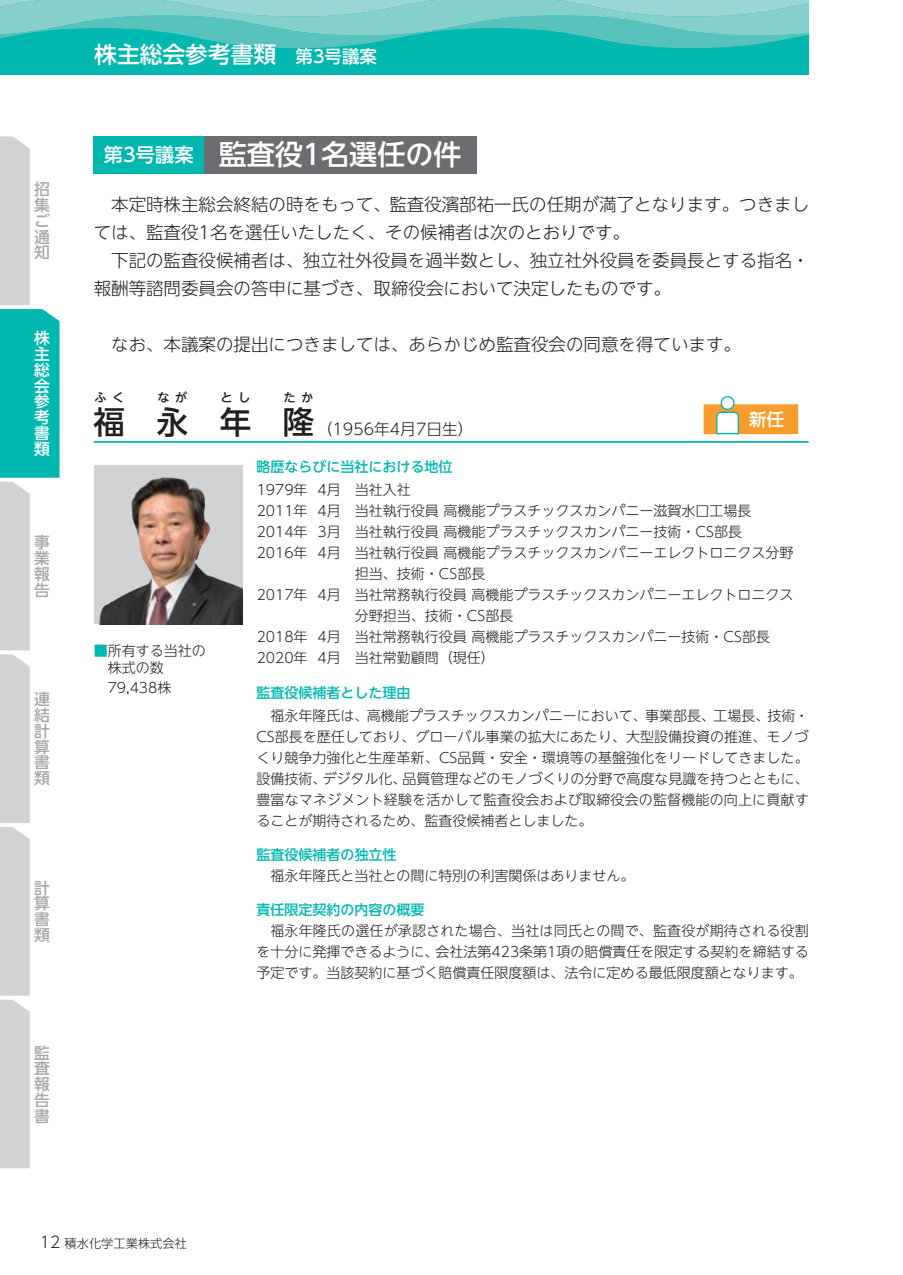
<style>
.page{position:relative;width:903px;height:1275px;background:#fff}
.page>*{position:absolute;margin:0;border:0;box-sizing:border-box;transform-origin:0 0}
.t1{font:500 31.5px "UD Shin Go NT Pr 6";color:#231f20}
.t2{font:500 28px "UD Shin Go NT Pr 6";color:#fff}
.t3{font:500 22.75px "UD Shin Go NT Pr 6";color:#fff}
.t4{font:300 17.5px/28px "UD Shin Go NT Pr 6";color:#231f20}
.t5{font:500 17.5px "UD Shin Go NT Pr 6";color:#fff}
.t6{font:500 15.75px/15.8px "UD Shin Go NT Pr 6";color:#a8a9ad;text-align:justify}
.t7{font:300 15.75px "UD Shin Go NT Pr 6";color:#231f20}
.t8{font:500 15.75px/15.8px "UD Shin Go NT Pr 6";color:#fff;text-align:justify}
.t9{font:300 14px/21px "UD Shin Go NT Pr 6";color:#231f20;text-align:justify}
.t10{font:500 14px "UD Shin Go NT Pr 6";color:#00b8af}
.t11{font:300 12.25px "UD Shin Go NT Pr 6";color:#231f20}
.t12{font:500 12.25px "UD Shin Go NT Pr 6";letter-spacing:.445em;color:#231f20}
.s1{font-size:17.5px}
.s2{font-size:19.25px}
.s3{font-weight:500;font-size:31.5px}
.s4{color:#00b8af}
</style>
<div class="page">
<svg style="left:0;top:0;width:809px;height:74px;background:#3ec2bc"></svg>
<svg style="left:0;top:136px;width:60px;height:1032px"></svg>
<div style="left:94px;top:136px;width:110px;height:37px;background:#00b8af"></div>
<div style="left:204px;top:136px;width:272px;height:37px;background:#6c6d70"></div>
<div style="left:704px;top:405px;width:93px;height:28px;background:#f89c2d"></div>
<div style="left:704px;top:404px;width:94px;height:30px;border:1px solid #f89c2d"></div>
<svg style="left:721px;top:397px;width:13px;height:12px"></svg>
<div style="left:720px;top:396px;width:14px;height:14px;border:1px solid #00b8af;border-radius:50%"></div>
<svg style="left:716px;top:412px;width:23px;height:22px"></svg>
<hr style="left:94px;top:441px;width:223px;height:2px;background:#00b8af">
<hr style="left:317px;top:441px;width:492px;height:2px;background:#00b8af">
<img style="left:94px;top:466px;width:149px;height:158px">
<p class="t6" style="left:34px;top:181px;width:17px">招集ご通知</p>
<p class="t8" style="left:34px;top:330px;width:17px">株主総会参考書類</p>
<p class="t6" style="left:34px;top:534px;width:17px">事業報告</p>
<p class="t6" style="left:34px;top:691px;width:17px">連結計算書類</p>
<p class="t6" style="left:34px;top:879px;width:17px">計算書類</p>
<p class="t6" style="left:34px;top:1044px;width:17px">監査報告書</p>
<h3 class="t3" style="left:94px;top:36px;width:284px">株主総会参考書類 <span class="s1">第3号議案</span></h3>
<h2 class="t2" style="left:104px;top:132px;width:359px"><span class="s2">第3号議案</span> 監査役1名選任の件</h2>
<p class="t4" style="left:94px;top:189px;width:717px">　本定時株主総会終結の時をもって、監査役濱部祐一氏の任期が満了となります。つきましては、監査役1名を選任いたしたく、その候補者は次のとおりです。<br>　下記の監査役候補者は、独立社外役員を過半数とし、独立社外役員を委員長とする指名・報酬等諮問委員会の答申に基づき、取締役会において決定したものです。</p>
<p class="t4" style="left:94px;top:329px;width:649px">　なお、本議案の提出につきましては、あらかじめ監査役会の同意を得ています。</p>
<p class="t12" style="left:94px;top:387px;width:31px">ふく</p>
<h1 class="t1" style="left:94px;top:396px;width:33px">福</h1>
<p class="t12" style="left:157px;top:387px;width:31px">なが</p>
<h1 class="t1" style="left:157px;top:396px;width:33px">永</h1>
<p class="t12" style="left:283px;top:387px;width:31px">たか</p>
<p class="t7" style="left:283px;top:416px;width:193px"><span class="s3">隆</span>（1956年4月7日生）</p>
<p class="t5" style="left:749px;top:405px;width:37px">新任</p>
<p class="t12" style="left:220px;top:387px;width:31px">とし</p>
<h1 class="t1" style="left:220px;top:396px;width:33px">年</h1>
<p class="t9" style="left:94px;top:641px;width:113px;line-height:17.5px"><span class="s4">■</span>所有する当社の　株式の数</p>
<p class="t9" style="left:94px;top:676px;width:79px">　79,438株</p>
<p class="t10" style="left:256px;top:455px;width:198px">略歴ならびに当社における地位</p>
<p class="t9" style="left:257px;top:479px;width:156px">1979年 4月 当社入社</p>
<p class="t9" style="left:257px;top:500px;width:496px">2011年 4月 当社執行役員 高機能プラスチックスカンパニー滋賀水口工場長</p>
<p class="t9" style="left:257px;top:521px;width:487px">2014年 3月 当社執行役員 高機能プラスチックスカンパニー技術・CS部長</p>
<p class="t9" style="left:257px;top:542px;width:538px">2016年 4月 当社執行役員 高機能プラスチックスカンパニーエレクトロニクス分野</p>
<p class="t9" style="left:355px;top:563px;width:132px">担当、技術・CS部長</p>
<p class="t9" style="left:257px;top:584px;width:538px">2017年 4月 当社常務執行役員 高機能プラスチックスカンパニーエレクトロニクス</p>
<p class="t9" style="left:355px;top:605px;width:160px">分野担当、技術・CS部長</p>
<p class="t9" style="left:257px;top:626px;width:515px">2018年 4月 当社常務執行役員 高機能プラスチックスカンパニー技術・CS部長</p>
<p class="t9" style="left:257px;top:647px;width:240px">2020年 4月 当社常勤顧問（現任）</p>
<p class="t10" style="left:256px;top:681px;width:156px">監査役候補者とした理由</p>
<p class="t9" style="left:256px;top:705px;width:554px;text-indent:14px">福永年隆氏は、高機能プラスチックスカンパニーにおいて、事業部長、工場長、技術・CS部長を歴任しており、グローバル事業の拡大にあたり、大型設備投資の推進、モノづくり競争力強化と生産革新、CS品質・安全・環境等の基盤強化をリードしてきました。設備技術、デジタル化、品質管理などのモノづくりの分野で高度な見識を持つとともに、豊富なマネジメント経験を活かして監査役会および取締役会の監督機能の向上に貢献することが期待されるため、監査役候補者としました。</p>
<p class="t10" style="left:256px;top:844px;width:142px">監査役候補者の独立性</p>
<p class="t9" style="left:270px;top:865px;width:366px">福永年隆氏と当社との間に特別の利害関係はありません。</p>
<p class="t10" style="left:256px;top:899px;width:170px">責任限定契約の内容の概要</p>
<p class="t9" style="left:256px;top:920px;width:554px;text-indent:14px">福永年隆氏の選任が承認された場合、当社は同氏との間で、監査役が期待される役割を十分に発揮できるように、会社法第423条第1項の賠償責任を限定する契約を締結する予定です。当該契約に基づく賠償責任限度額は、法令に定める最低限度額となります。</p>
<p class="t7" style="left:40px;top:1229px;width:22px">12</p>
<p class="t11" style="left:64px;top:1233px;width:124px">積水化学工業株式会社</p>
</div>
